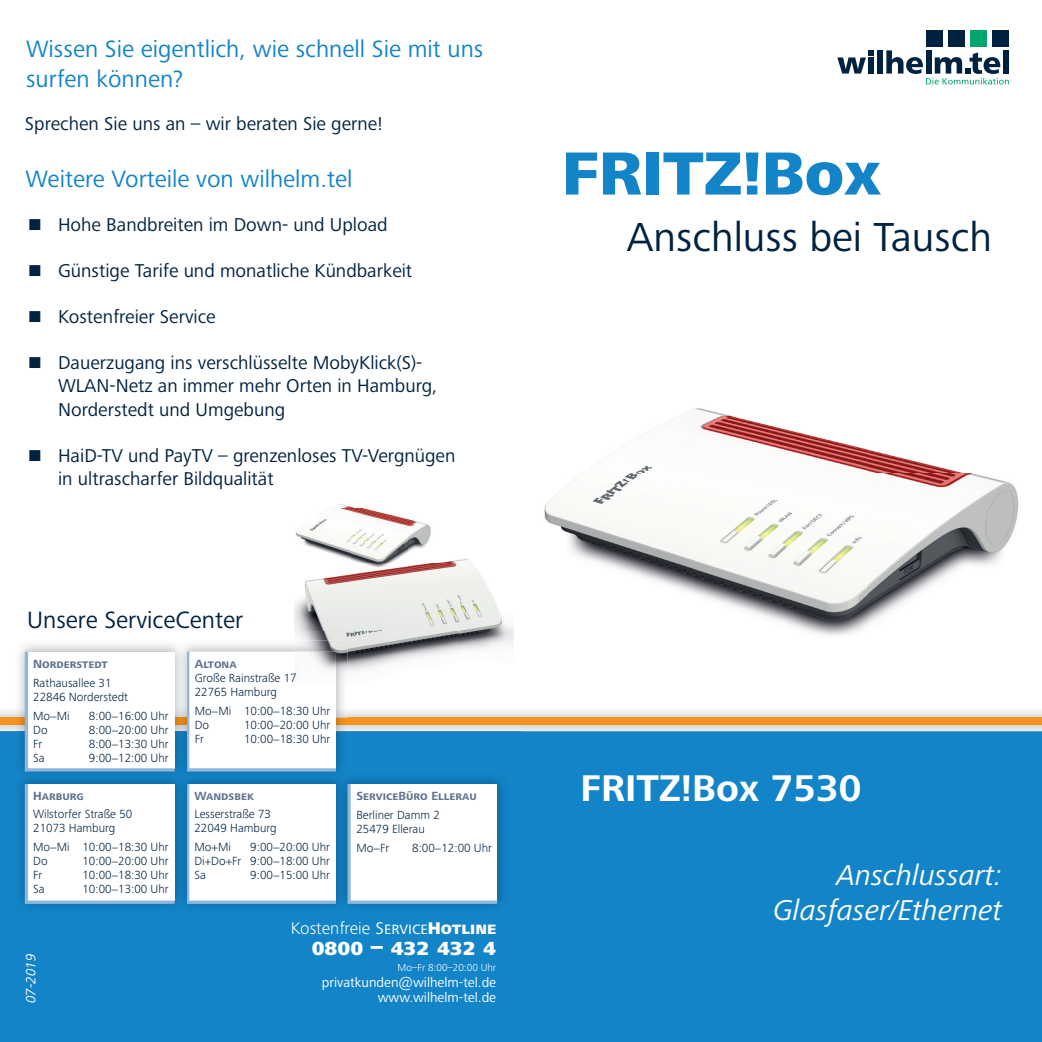
<style>
.page{position:relative;width:1042px;height:1042px;background:#fff}
.page>*{position:absolute;margin:0;border:0;box-sizing:border-box;transform-origin:0 0}
.t1{font:800 63px "Frutiger Nextfor SNS";color:#1284c7}
.t2{font:42px "Frutiger Nextfor SNS";color:#002241}
.t3{font:700 38.5px "Frutiger Nextfor SNS";color:#fff}
.t4{font:italic 29.75px/35px "Frutiger Nextfor SNS";color:#fff;text-align:right}
.t5{font:24.5px/29.4px "Frutiger Nextfor SNS";color:#1284c7}
.t6{font:24.5px "Frutiger Nextfor SNS";color:#002241}
.t7{font:800 24.5px "Frutiger Nextfor SNS";color:#fff}
.t8{font:19.25px/23.1px "Frutiger Nextfor SNS";color:#002241}
.t9{font:300 17.5px "Frutiger Nextfor SNS";color:#fff}
.t10{font:14px "Frutiger Nextfor SNS";color:#fff}
.t11{font:italic 14px "Frutiger Nextfor SNS";color:#fff}
.t12{font:300 12.25px/14px "Frutiger Nextfor SNS";color:#002241}
.t13{font:700 12.25px "Frutiger Nextfor SNS";color:#5d728c}
.t14{font:300 10.5px "Frutiger Nextfor SNS";color:#fff}
.s1{font-weight:400}
.s2{font-weight:800}
</style>
<div class="page">
<div style="left:0;top:731px;width:1042px;height:311px;background:#1284c7"></div>
<div style="left:926px;top:30px;width:16px;height:16px;background:#002241"></div>
<div style="left:948px;top:30px;width:16px;height:16px;background:#002241"></div>
<div style="left:970px;top:30px;width:16px;height:16px;background:#00a66e"></div>
<div style="left:992px;top:30px;width:16px;height:16px;background:#002241"></div>
<svg style="left:837px;top:50px;width:37px;height:24px"></svg>
<div style="left:868px;top:57px;width:6px;height:17px;background:#002241"></div>
<div style="left:877px;top:50px;width:6px;height:24px;background:#002241"></div>
<svg style="left:886px;top:50px;width:123px;height:34px"></svg>
<img style="left:544px;top:408px;width:475px;height:228px">
<img style="left:0;top:711px;width:1042px;height:21px">
<div style="left:0;top:718px;width:1042px;height:7px;background:#f7931d"></div>
<img style="left:350px;top:780px;width:154px;height:127px">
<img style="left:15px;top:706px;width:158px;height:201px">
<img style="left:15px;top:718px;width:8px;height:7px">
<img style="left:15px;top:773px;width:8px;height:7px">
<img style="left:339px;top:504px;width:28px;height:5px">
<img style="left:313px;top:509px;width:117px;height:18px">
<img style="left:459px;top:558px;width:55px;height:90px">
<img style="left:295px;top:600px;width:164px;height:48px">
<img style="left:295px;top:640px;width:52px;height:8px">
<svg style="left:23px;top:648px;width:474px;height:257px"></svg>
<img style="left:296px;top:527px;width:170px;height:73px">
<h3 class="t5" style="left:26px;top:35px;width:459px">Wissen Sie eigentlich, wie schnell Sie mit uns surfen können?</h3>
<h3 class="t8" style="left:25px;top:113px;width:359px">Sprechen Sie uns an – wir beraten Sie gerne!</h3>
<h3 class="t5" style="left:25px;top:165px;width:329px">Weitere Vorteile von wilhelm.tel</h3>
<h3 class="t8" style="left:25px;top:213px;width:364px">• Hohe Bandbreiten im Down- und Upload</h3>
<h3 class="t8" style="left:25px;top:260px;width:389px">• Günstige Tarife und monatliche Kündbarkeit</h3>
<h3 class="t8" style="left:25px;top:306px;width:192px">• Kostenfreier Service</h3>
<h3 class="t8" style="left:58px;top:352px;width:381px;text-indent:-33px">• Dauerzugang ins verschlüsselte MobyKlick(S)-<br>WLAN-Netz an immer mehr Orten in Hamburg,<br>Norderstedt und Umgebung</h3>
<h3 class="t8" style="left:58px;top:444px;width:399px;text-indent:-33px">• HaiD-TV und PayTV – grenzenloses TV-Vergnügen in ultrascharfer Bildqualität</h3>
<h3 class="t6" style="left:27px;top:606px;width:217px">Unsere ServiceCenter</h3>
<p class="t13" style="left:33px;top:656px;width:76px">Norderstedt</p>
<p class="t12" style="left:33px;top:675px;width:96px">Rathausallee 31<br>22846 Norderstedt</p>
<p class="t12" style="left:33px;top:708px;width:38px">Mo−Mi</p>
<p class="t12" style="left:89px;top:708px;width:81px">8:00−16:00 Uhr</p>
<p class="t12" style="left:33px;top:722px;width:16px">Do</p>
<p class="t12" style="left:89px;top:722px;width:81px">8:00−20:00 Uhr</p>
<p class="t12" style="left:33px;top:736px;width:11px">Fr</p>
<p class="t12" style="left:89px;top:736px;width:81px">8:00−13:30 Uhr</p>
<p class="t12" style="left:33px;top:750px;width:13px">Sa</p>
<p class="t12" style="left:89px;top:750px;width:81px">9:00−12:00 Uhr</p>
<p class="t13" style="left:33px;top:788px;width:52px">Harburg</p>
<p class="t12" style="left:33px;top:807px;width:101px">Wilstorfer Straße 50<br>21073 Hamburg</p>
<p class="t12" style="left:33px;top:840px;width:137px">Mo−Mi 10:00−18:30 Uhr<br>Do</p>
<p class="t12" style="left:82px;top:854px;width:88px">10:00−20:00 Uhr</p>
<p class="t12" style="left:33px;top:868px;width:11px">Fr</p>
<p class="t12" style="left:82px;top:868px;width:88px">10:00−18:30 Uhr</p>
<p class="t12" style="left:33px;top:882px;width:13px">Sa</p>
<p class="t12" style="left:82px;top:882px;width:88px">10:00−13:00 Uhr</p>
<p class="t11" style="left:23px;top:1003px;width:51px;rotate:-90deg">07-2019</p>
<p class="t13" style="left:195px;top:656px;width:43px">Altona</p>
<p class="t12" style="left:195px;top:670px;width:103px">Große Rainstraße 17<br>22765 Hamburg</p>
<p class="t12" style="left:195px;top:703px;width:137px">Mo−Mi 10:00−18:30 Uhr<br>Do</p>
<p class="t12" style="left:244px;top:717px;width:88px">10:00−20:00 Uhr</p>
<p class="t12" style="left:195px;top:731px;width:11px">Fr</p>
<p class="t12" style="left:244px;top:731px;width:88px">10:00−18:30 Uhr</p>
<p class="t13" style="left:194px;top:788px;width:61px">Wandsbek</p>
<p class="t12" style="left:194px;top:807px;width:84px">Lesserstraße 73<br>22049 Hamburg</p>
<p class="t12" style="left:194px;top:840px;width:38px">Mo+Mi</p>
<p class="t12" style="left:194px;top:840px;width:137px;text-align:justify;text-indent:56px">9:00−20:00 Uhr Di+Do+Fr 9:00−18:00 Uhr Sa</p>
<p class="t12" style="left:250px;top:868px;width:81px">9:00−15:00 Uhr</p>
<p class="t13" style="left:356px;top:789px;width:122px">ServiceBüro Ellerau</p>
<p class="t12" style="left:356px;top:808px;width:85px">Berliner Damm 2<br>25479 Ellerau</p>
<p class="t12" style="left:356px;top:841px;width:34px">Mo−Fr</p>
<p class="t12" style="left:412px;top:841px;width:81px">8:00−12:00 Uhr</p>
<h3 class="t9" style="left:291px;top:918px;width:207px">Kostenfreie <span class="s1">Service</span><span class="s2">Hotline</span></h3>
<h3 class="t7" style="left:312px;top:933px;width:186px">0800 – 432 432 4</h3>
<p class="t14" style="left:398px;top:961px;width:100px">Mo–Fr 8:00–20:00 Uhr</p>
<p class="t10" style="left:322px;top:974px;width:176px">privatkunden@wilhelm-tel.de</p>
<p class="t10" style="left:378px;top:989px;width:120px">www.wilhelm-tel.de</p>
<h1 class="t1" style="left:562px;top:138px;width:321px">FRITZ!Box</h1>
<h2 class="t2" style="left:627px;top:213px;width:367px">Anschluss bei Tausch</h2>
<h3 class="t3" style="left:580px;top:766px;width:282px">FRITZ!Box 7530</h3>
<h3 class="t4" style="left:773px;top:858px;width:230px">Anschlussart:<br>Glasfaser/Ethernet</h3>
</div>
